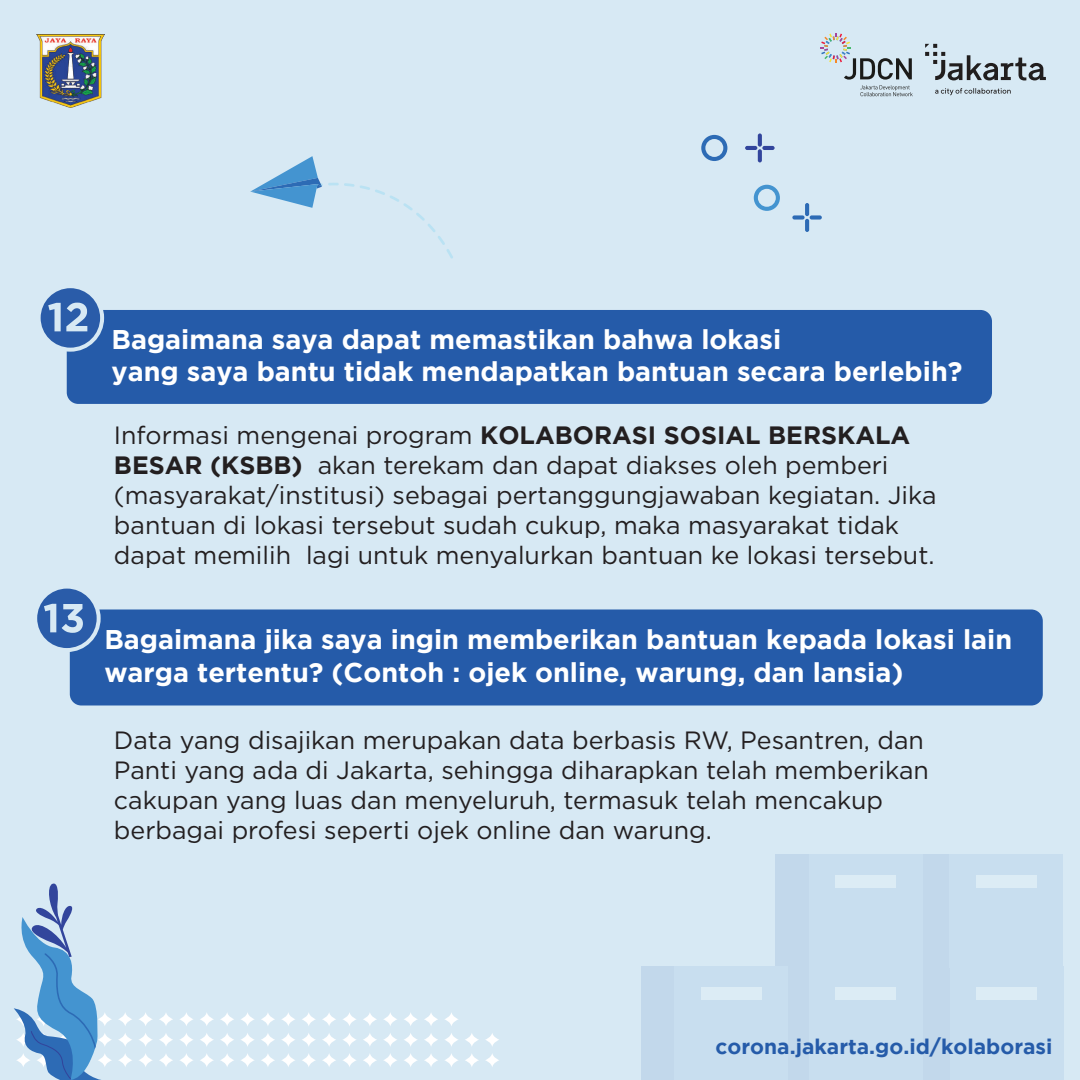
<style>
.page{position:relative;width:1080px;height:1080px;background:#d7e9f4}
.page>*{position:absolute;margin:0;border:0;box-sizing:border-box;transform-origin:0 0}
.t1{font:700 27px/32.4px "Gotham";color:#fff}
.t2{font:25px/30px "Gotham";color:#231f20}
.t3{font:700 21px "Gotham";color:#255ba9}
.s1{font-weight:700}
</style>
<div class="page">
<div style="left:917px;top:967px;width:113px;height:113px;background:#c2d8eb"></div>
<div style="left:950px;top:967px;width:113px;height:113px;background:#c8deef"></div>
<div style="left:976px;top:987px;width:61px;height:13px;background:#dcecf5"></div>
<div style="left:916px;top:855px;width:114px;height:113px;background:#c2d8eb"></div>
<div style="left:950px;top:855px;width:113px;height:113px;background:#c8deef"></div>
<div style="left:976px;top:875px;width:60px;height:12px;background:#dcecf5"></div>
<div style="left:776px;top:855px;width:113px;height:113px;background:#c2d8eb"></div>
<div style="left:809px;top:855px;width:113px;height:113px;background:#c8deef"></div>
<div style="left:835px;top:875px;width:61px;height:12px;background:#dcecf5"></div>
<div style="left:776px;top:967px;width:113px;height:113px;background:#c2d8eb"></div>
<div style="left:809px;top:967px;width:113px;height:113px;background:#c8deef"></div>
<div style="left:835px;top:987px;width:61px;height:13px;background:#dcecf5"></div>
<div style="left:642px;top:967px;width:113px;height:113px;background:#c2d8eb"></div>
<div style="left:675px;top:967px;width:113px;height:113px;background:#c8deef"></div>
<div style="left:701px;top:987px;width:61px;height:13px;background:#dcecf5"></div>
<svg style="left:250px;top:156px;width:203px;height:103px"></svg>
<svg style="left:220px;top:1054px;width:14px;height:13px"></svg>
<svg style="left:241px;top:1053px;width:13px;height:14px"></svg>
<svg style="left:261px;top:1054px;width:14px;height:13px"></svg>
<svg style="left:282px;top:1053px;width:13px;height:14px"></svg>
<svg style="left:302px;top:1053px;width:14px;height:14px"></svg>
<svg style="left:322px;top:1054px;width:14px;height:13px"></svg>
<svg style="left:343px;top:1053px;width:13px;height:14px"></svg>
<svg style="left:363px;top:1054px;width:14px;height:13px"></svg>
<svg style="left:383px;top:1053px;width:14px;height:14px"></svg>
<svg style="left:404px;top:1053px;width:14px;height:14px"></svg>
<svg style="left:118px;top:1054px;width:14px;height:13px"></svg>
<svg style="left:139px;top:1053px;width:13px;height:14px"></svg>
<svg style="left:159px;top:1054px;width:14px;height:12px"></svg>
<svg style="left:180px;top:1053px;width:13px;height:14px"></svg>
<svg style="left:200px;top:1054px;width:14px;height:13px"></svg>
<svg style="left:220px;top:1033px;width:14px;height:13px"></svg>
<svg style="left:241px;top:1033px;width:13px;height:13px"></svg>
<svg style="left:261px;top:1033px;width:14px;height:13px"></svg>
<svg style="left:281px;top:1033px;width:14px;height:13px"></svg>
<svg style="left:302px;top:1033px;width:14px;height:13px"></svg>
<svg style="left:322px;top:1033px;width:14px;height:13px"></svg>
<svg style="left:343px;top:1033px;width:13px;height:13px"></svg>
<svg style="left:363px;top:1033px;width:14px;height:13px"></svg>
<svg style="left:383px;top:1033px;width:14px;height:13px"></svg>
<svg style="left:404px;top:1033px;width:14px;height:13px"></svg>
<svg style="left:118px;top:1033px;width:14px;height:13px"></svg>
<svg style="left:139px;top:1033px;width:14px;height:13px"></svg>
<svg style="left:159px;top:1033px;width:14px;height:13px"></svg>
<svg style="left:180px;top:1033px;width:13px;height:13px"></svg>
<svg style="left:200px;top:1033px;width:14px;height:13px"></svg>
<svg style="left:220px;top:1013px;width:14px;height:13px"></svg>
<svg style="left:241px;top:1013px;width:13px;height:13px"></svg>
<svg style="left:261px;top:1013px;width:14px;height:13px"></svg>
<svg style="left:281px;top:1013px;width:14px;height:13px"></svg>
<svg style="left:302px;top:1013px;width:14px;height:13px"></svg>
<svg style="left:322px;top:1013px;width:14px;height:13px"></svg>
<svg style="left:343px;top:1013px;width:13px;height:13px"></svg>
<svg style="left:363px;top:1013px;width:14px;height:13px"></svg>
<svg style="left:383px;top:1013px;width:14px;height:13px"></svg>
<svg style="left:404px;top:1013px;width:14px;height:13px"></svg>
<svg style="left:424px;top:1054px;width:14px;height:13px"></svg>
<svg style="left:445px;top:1053px;width:13px;height:14px"></svg>
<svg style="left:465px;top:1054px;width:14px;height:13px"></svg>
<svg style="left:485px;top:1054px;width:14px;height:13px"></svg>
<svg style="left:424px;top:1033px;width:14px;height:13px"></svg>
<svg style="left:445px;top:1033px;width:13px;height:13px"></svg>
<svg style="left:465px;top:1033px;width:14px;height:13px"></svg>
<svg style="left:485px;top:1033px;width:14px;height:13px"></svg>
<svg style="left:424px;top:1013px;width:14px;height:13px"></svg>
<svg style="left:445px;top:1013px;width:13px;height:13px"></svg>
<svg style="left:118px;top:1013px;width:14px;height:13px"></svg>
<svg style="left:139px;top:1013px;width:14px;height:13px"></svg>
<svg style="left:159px;top:1013px;width:14px;height:13px"></svg>
<svg style="left:180px;top:1013px;width:13px;height:13px"></svg>
<svg style="left:200px;top:1013px;width:14px;height:13px"></svg>
<svg style="left:14px;top:883px;width:98px;height:197px"></svg>
<svg style="left:701px;top:135px;width:26px;height:26px"></svg>
<svg style="left:754px;top:185px;width:26px;height:26px"></svg>
<hr style="left:805px;top:203px;width:4px;height:13px;background:#2d6bb5;border-radius:2px">
<hr style="left:805px;top:219px;width:4px;height:13px;background:#2d6bb5;border-radius:2px">
<div style="left:810px;top:215px;width:12px;height:5px;background:#2d6bb5;border-radius:2px"></div>
<div style="left:792px;top:215px;width:13px;height:5px;background:#2d6bb5;border-radius:2px"></div>
<svg style="left:758px;top:133px;width:4px;height:14px"></svg>
<svg style="left:758px;top:149px;width:4px;height:13px"></svg>
<svg style="left:762px;top:146px;width:13px;height:4px"></svg>
<hr style="left:745px;top:146px;width:12px;height:4px;background:#32459c;border-radius:2px">
<div style="left:70px;top:609px;width:973px;height:96px;background:#255ba9;border-radius:11px"></div>
<svg style="left:35px;top:587px;width:64px;height:63px;fill:#2a5ca9"></svg>
<div style="left:33px;top:585px;width:68px;height:67px;border:4px solid #d7e9f4;border-radius:50%"></div>
<svg style="left:44px;top:604px;width:12px;height:28px"></svg>
<svg style="left:62px;top:604px;width:21px;height:29px"></svg>
<div style="left:67px;top:310px;width:925px;height:94px;background:#255ba9;border-radius:11px"></div>
<svg style="left:39px;top:286px;width:63px;height:64px;fill:#2a5ca9"></svg>
<div style="left:37px;top:284px;width:67px;height:68px;border:4px solid #d7e9f4;border-radius:50%"></div>
<svg style="left:48px;top:303px;width:39px;height:28px"></svg>
<svg style="left:820px;top:33px;width:93px;height:63px"></svg>
<svg style="left:925px;top:44px;width:121px;height:51px"></svg>
<img style="left:37px;top:35px;width:67px;height:72px">
<p class="t1" style="left:112px;top:322px;width:852px">Bagaimana saya dapat memastikan bahwa lokasi<br>yang saya bantu tidak mendapatkan bantuan secara berlebih?</p>
<p class="t2" style="left:114px;top:420px;width:824px">Informasi mengenai program <span class="s1">KOLABORASI SOSIAL BERSKALA BESAR (KSBB)</span> akan terekam dan dapat diakses oleh pemberi (masyarakat/institusi) sebagai pertanggungjawaban kegiatan. Jika bantuan di lokasi tersebut sudah cukup, maka masyarakat tidak dapat memilih lagi untuk menyalurkan bantuan ke lokasi tersebut.</p>
<p class="t1" style="left:104px;top:623px;width:909px">Bagaimana jika saya ingin memberikan bantuan kepada lokasi lain warga tertentu? (Contoh : ojek online, warung, dan lansia)</p>
<p class="t2" style="left:114px;top:724px;width:816px">Data yang disajikan merupakan data berbasis RW, Pesantren, dan Panti yang ada di Jakarta, sehingga diharapkan telah memberikan cakupan yang luas dan menyeluruh, termasuk telah mencakup berbagai profesi seperti ojek online dan warung.</p>
<p class="t3" style="left:716px;top:1035px;width:338px">corona.jakarta.go.id/kolaborasi</p>
</div>
